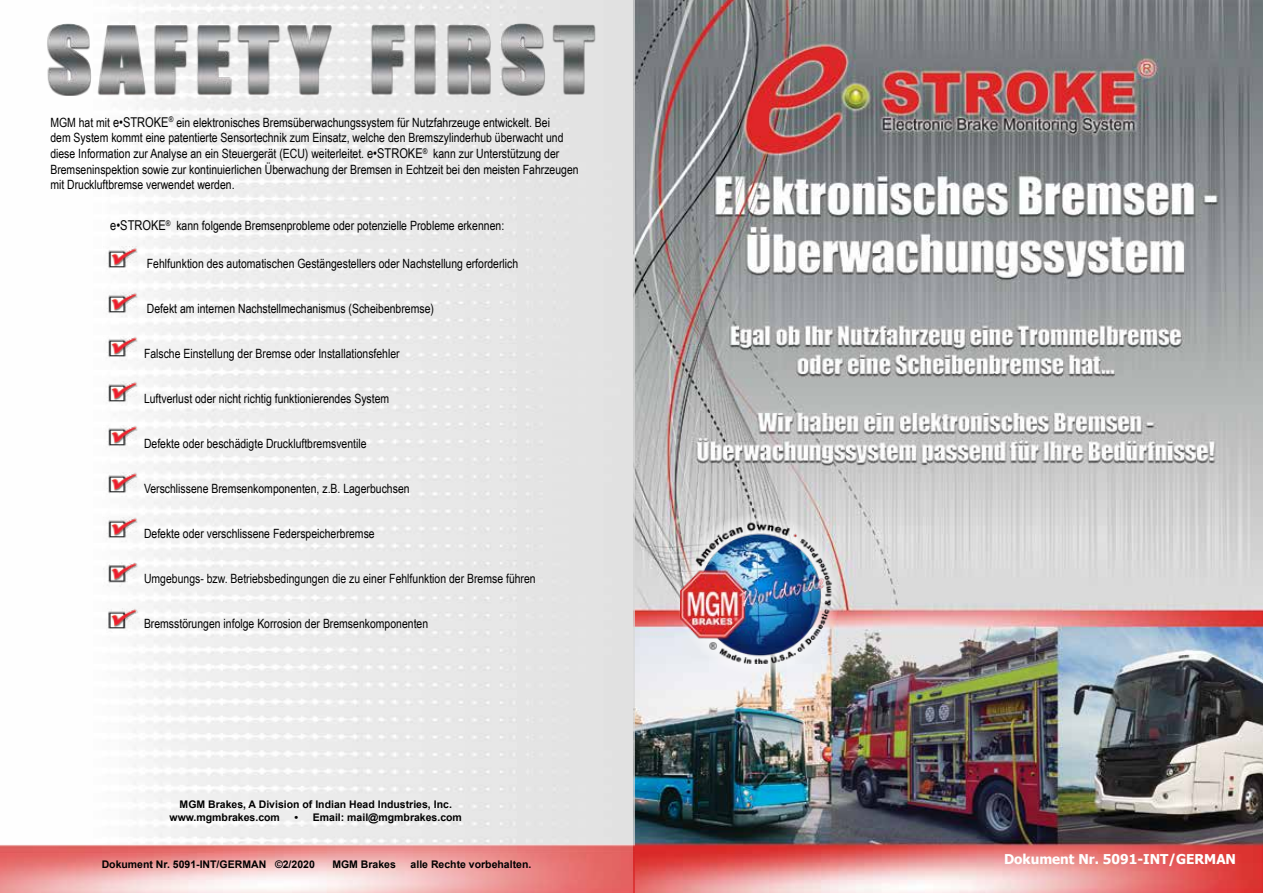
<style>
.page{position:relative;width:1263px;height:893px;background:#fff}
.page>*{position:absolute;margin:0;border:0;box-sizing:border-box;transform-origin:0 0}
.t1{font:700 13.5px "Tahoma";color:#fff}
.t2{font:12.75px/15.5px "Arial Narrow";color:#000}
.t3{font:700 10.5px/12.6px "Arial";color:#000}
.s1{font-size:13.5px}
</style>
<div class="page">
<img style="left:0;top:0;width:1263px;height:893px">
<img style="left:26px;top:24px;width:587px;height:72px">
<img style="left:103px;top:247px;width:34px;height:25px">
<img style="left:103px;top:292px;width:34px;height:25px">
<img style="left:103px;top:336px;width:34px;height:25px">
<img style="left:103px;top:381px;width:34px;height:25px">
<img style="left:103px;top:425px;width:34px;height:25px">
<img style="left:103px;top:472px;width:34px;height:25px">
<img style="left:103px;top:517px;width:34px;height:25px">
<img style="left:103px;top:563px;width:34px;height:25px">
<img style="left:106px;top:608px;width:34px;height:25px">
<svg style="left:676px;top:513px;width:164px;height:162px"></svg>
<img style="left:680px;top:514px;width:155px;height:150px">
<p class="t2" style="left:50px;top:114px;width:530px">MGM hat mit <span class="s1">e•STROKE</span><sup>®</sup> ein elektronisches Bremsüberwachungssystem für Nutzfahrzeuge entwickelt. Bei<br>dem System kommt eine patentierte Sensortechnik zum Einsatz, welche den Bremszylinderhub überwacht und diese Information zur Analyse an ein Steuergerät (ECU) weiterleitet. <span class="s1">e•STROKE</span><sup>®</sup> kann zur Unterstützung der Bremseninspektion sowie zur kontinuierlichen Überwachung der Bremsen in Echtzeit bei den meisten Fahrzeugen mit Druckluftbremse verwendet werden.</p>
<p class="t2" style="left:110px;top:217px;width:395px"><span class="s1">e•STROKE</span><sup>®</sup> kann folgende Bremsenprobleme oder potenzielle Probleme erkennen:</p>
<p class="t2" style="left:147px;top:255px;width:373px">Fehlfunktion des automatischen Gestängestellers oder Nachstellung erforderlich</p>
<p class="t2" style="left:147px;top:300px;width:289px">Defekt am internen Nachstellmechanismus (Scheibenbremse)</p>
<p class="t2" style="left:144px;top:345px;width:257px">Falsche Einstellung der Bremse oder Installationsfehler</p>
<p class="t2" style="left:144px;top:390px;width:247px">Luftverlust oder nicht richtig funktionierendes System</p>
<p class="t2" style="left:144px;top:435px;width:224px">Defekte oder beschädigte Druckluftbremsventile</p>
<p class="t2" style="left:144px;top:480px;width:267px">Verschlissene Bremsenkomponenten, z.B. Lagerbuchsen</p>
<p class="t2" style="left:144px;top:525px;width:232px">Defekte oder verschlissene Federspeicherbremse</p>
<p class="t2" style="left:144px;top:570px;width:393px">Umgebungs- bzw. Betriebsbedingungen die zu einer Fehlfunktion der Bremse führen</p>
<p class="t2" style="left:144px;top:615px;width:286px">Bremsstörungen infolge Korrosion der Bremsenkomponenten</p>
<p class="t3" style="left:169px;top:798px;width:284px;text-indent:10px">MGM Brakes, A Division of Indian Head Industries, Inc. www.mgmbrakes.com</p>
<p class="t3" style="left:295px;top:811px;width:169px">• Email: mail@mgmbrakes.com</p>
<p class="t3" style="left:102px;top:858px;width:215px">Dokument Nr. 5091-INT/GERMAN ©2/2020</p>
<p class="t3" style="left:332px;top:858px;width:65px">MGM Brakes</p>
<p class="t3" style="left:411px;top:858px;width:122px">alle Rechte vorbehalten.</p>
<p class="t1" style="left:1004px;top:849px;width:233px">Dokument Nr. 5091-INT/GERMAN</p>
</div>
